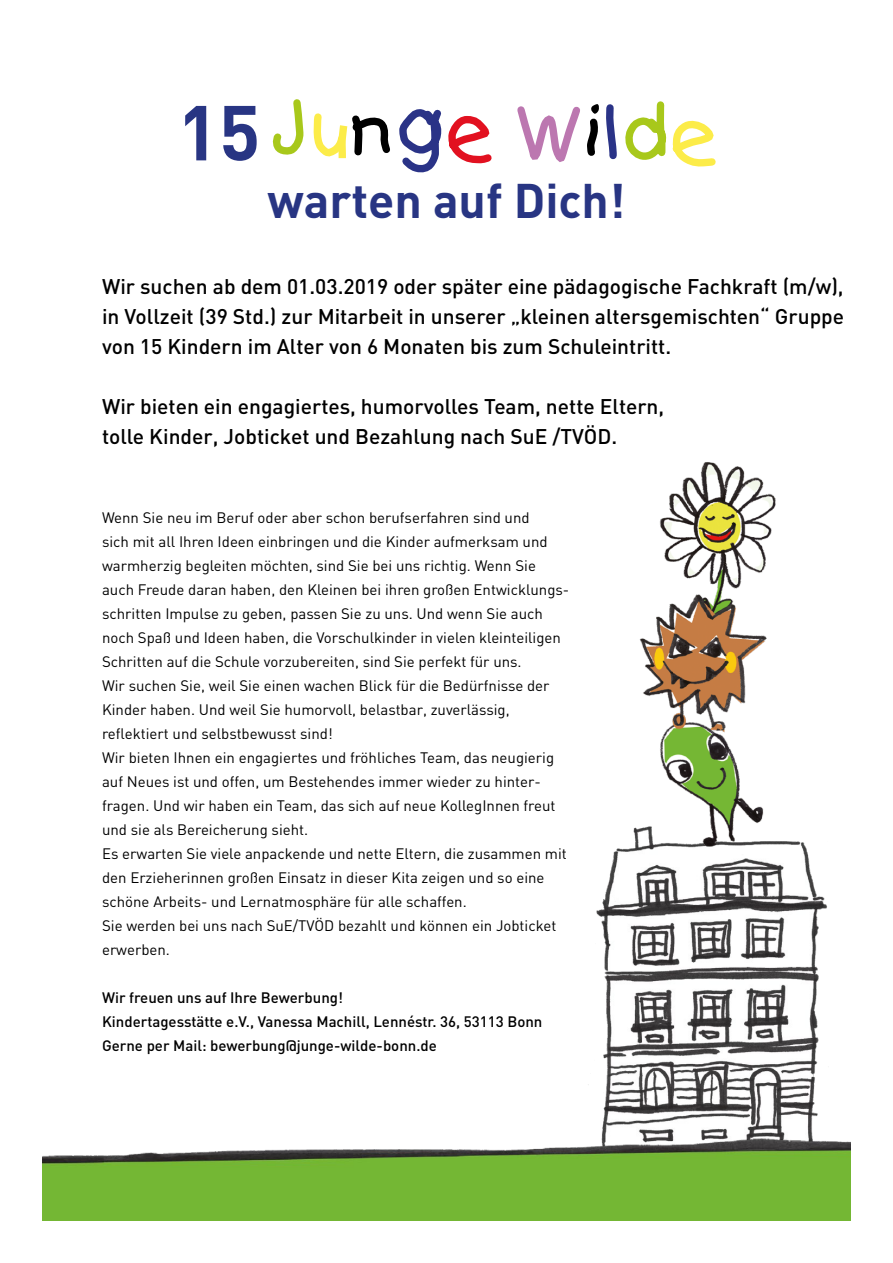
<style>
.page{position:relative;width:893px;height:1263px;background:#fff}
.page>*{position:absolute;margin:0;border:0;box-sizing:border-box;transform-origin:0 0}
.t1{font:700 76.5px "DIN";color:#283583}
.t2{font:700 48px "DIN";color:#283583}
.t3{font:500 21px/30px "DIN";color:#000;text-align:justify}
.t4{font:15px/24px "DIN";color:#000}
.t5{font:500 15px/24px "DIN";color:#000}
</style>
<div class="page">
<img style="left:588px;top:841px;width:263px;height:337px">
<img style="left:43px;top:1133px;width:807px;height:87px">
<img style="left:626px;top:462px;width:166px;height:394px">
<svg style="left:273px;top:99px;width:31px;height:56px"></svg>
<svg style="left:313px;top:109px;width:179px;height:63px"></svg>
<svg style="left:517px;top:101px;width:199px;height:66px"></svg>
<h1 class="t1" style="left:177px;top:83px;width:85px">15</h1>
<h2 class="t2" style="left:267px;top:169px;width:360px">warten auf Dich!</h2>
<h3 class="t3" style="left:102px;top:270px;width:744px">Wir suchen ab dem 01.03.2019 oder später eine pädagogische Fachkraft (m/w), in Vollzeit (39 Std.) zur Mitarbeit in unserer „kleinen altersgemischten“ Gruppe von 15 Kindern im Alter von 6 Monaten bis zum Schuleintritt.</h3>
<h3 class="t3" style="left:102px;top:390px;width:564px">Wir bieten ein engagiertes, humorvolles Team, nette Eltern, tolle Kinder, Jobticket und Bezahlung nach SuE /TVÖD.</h3>
<p class="t4" style="left:102px;top:505px;width:469px">Wenn Sie neu im Beruf oder aber schon berufserfahren sind und<br>sich mit all Ihren Ideen einbringen und die Kinder aufmerksam und warmherzig begleiten möchten, sind Sie bei uns richtig. Wenn Sie auch Freude daran haben, den Kleinen bei ihren großen Entwicklungs&shy;schritten Impulse zu geben, passen Sie zu uns. Und wenn Sie auch noch Spaß und Ideen haben, die Vorschulkinder in vielen kleinteiligen Schritten auf die Schule vorzubereiten, sind Sie perfekt für uns.<br>Wir suchen Sie, weil Sie einen wachen Blick für die Bedürfnisse der Kinder haben. Und weil Sie humorvoll, belastbar, zuverlässig, reflektiert und selbstbewusst sind!<br>Wir bieten Ihnen ein engagiertes und fröhliches Team, das neugierig auf Neues ist und offen, um Bestehendes immer wieder zu hinter&shy;fragen. Und wir haben ein Team, das sich auf neue KollegInnen freut und sie als Bereicherung sieht.<br>Es erwarten Sie viele anpackende und nette Eltern, die zusammen mit den Erzieherinnen großen Einsatz in dieser Kita zeigen und so eine schöne Arbeits- und Lernatmosphäre für alle schaffen.<br>Sie werden bei uns nach SuE/TVÖD bezahlt und können ein Jobticket erwerben.</p>
<p class="t5" style="left:102px;top:985px;width:442px">Wir freuen uns auf Ihre Bewerbung!<br>Kindertagesstätte e.V., Vanessa Machill, Lennéstr. 36, 53113 Bonn<br>Gerne per Mail: bewerbung@junge-wilde-bonn.de</p>
</div>
